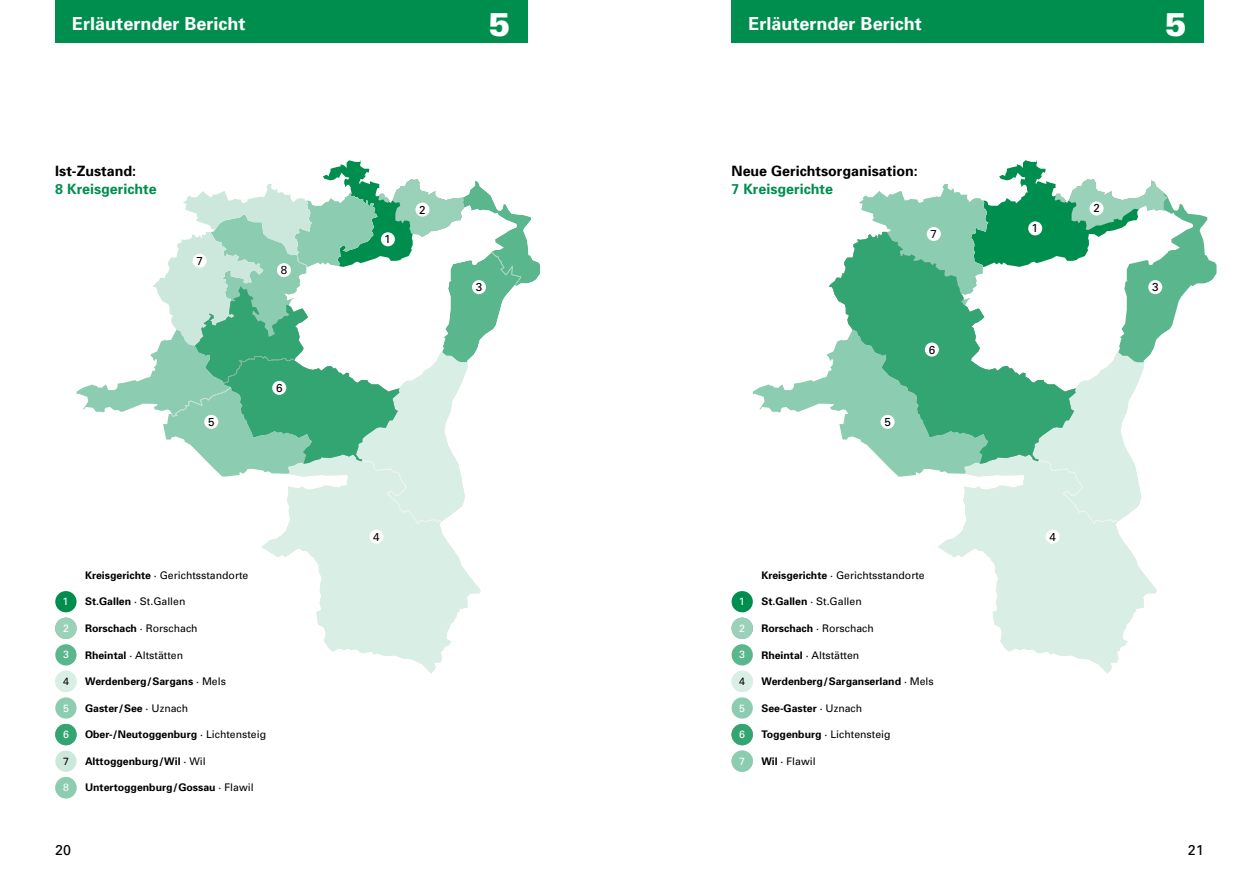
<style>
.page{position:relative;width:1259px;height:893px;background:#fff}
.page>*{position:absolute;margin:0;border:0;box-sizing:border-box;transform-origin:0 0}
.t1{font:900 33px "Univers";color:#fff}
.t2{font:700 18px "Univers";color:#fff}
.t3{font:700 14.25px "Univers";color:#000}
.t4{font:700 14.25px "Univers";color:#008e4f}
.t5{font:14.25px "Univers";color:#000}
.t6{font:11.55px "Univers";color:#000}
.t7{font:10.5px "Univers";color:#000}
.t8{font:700 10.5px "Univers";color:#000}
.t9{font:10.5px "Univers";color:#fff}
.s1{font-weight:700}
.s2{font-weight:400}
</style>
<div class="page">
<div style="left:55px;top:0;width:472px;height:43px;background:#008e4f"></div>
<div style="left:731px;top:0;width:472px;height:43px;background:#008e4f"></div>
<svg style="left:262px;top:524px;width:219px;height:149px;fill:#d9eee5"></svg>
<svg style="left:77px;top:160px;width:463px;height:364px"></svg>
<div style="left:381px;top:232px;width:14px;height:14px;background:#fff;border-radius:50%"></div>
<div style="left:415px;top:203px;width:14px;height:14px;background:#fff;border-radius:50%"></div>
<div style="left:472px;top:280px;width:14px;height:14px;background:#fff;border-radius:50%"></div>
<div style="left:369px;top:530px;width:14px;height:14px;background:#fff;border-radius:50%"></div>
<div style="left:204px;top:415px;width:14px;height:14px;background:#fff;border-radius:50%"></div>
<div style="left:272px;top:381px;width:14px;height:14px;background:#fff;border-radius:50%"></div>
<div style="left:192px;top:254px;width:15px;height:14px;background:#fff;border-radius:50%"></div>
<div style="left:277px;top:263px;width:14px;height:14px;background:#fff;border-radius:50%"></div>
<svg style="left:938px;top:524px;width:219px;height:149px;fill:#d9eee5"></svg>
<svg style="left:753px;top:160px;width:463px;height:364px"></svg>
<div style="left:1028px;top:221px;width:14px;height:14px;background:#fff;border-radius:50%"></div>
<div style="left:1089px;top:201px;width:14px;height:14px;background:#fff;border-radius:50%"></div>
<div style="left:1148px;top:280px;width:14px;height:14px;background:#fff;border-radius:50%"></div>
<div style="left:1045px;top:530px;width:14px;height:14px;background:#fff;border-radius:50%"></div>
<div style="left:880px;top:415px;width:14px;height:14px;background:#fff;border-radius:50%"></div>
<div style="left:925px;top:343px;width:14px;height:14px;background:#fff;border-radius:50%"></div>
<div style="left:926px;top:227px;width:15px;height:14px;background:#fff;border-radius:50%"></div>
<div style="left:55px;top:591px;width:22px;height:21px;background:#008e4f;border-radius:50%"></div>
<div style="left:55px;top:618px;width:22px;height:21px;background:#99d2b9;border-radius:50%"></div>
<div style="left:55px;top:644px;width:22px;height:21px;background:#59b68d;border-radius:50%"></div>
<div style="left:55px;top:671px;width:22px;height:21px;background:#d9eee5;border-radius:50%"></div>
<div style="left:55px;top:697px;width:22px;height:22px;background:#8cccb0;border-radius:50%"></div>
<div style="left:55px;top:724px;width:22px;height:21px;background:#33a572;border-radius:50%"></div>
<div style="left:55px;top:750px;width:22px;height:22px;background:#cce8dc;border-radius:50%"></div>
<div style="left:55px;top:777px;width:22px;height:21px;background:#8cccb0;border-radius:50%"></div>
<div style="left:731px;top:750px;width:22px;height:22px;background:#8cccb0;border-radius:50%"></div>
<div style="left:731px;top:618px;width:22px;height:21px;background:#99d2b9;border-radius:50%"></div>
<div style="left:731px;top:644px;width:22px;height:21px;background:#59b68d;border-radius:50%"></div>
<div style="left:731px;top:671px;width:22px;height:21px;background:#d9eee5;border-radius:50%"></div>
<div style="left:731px;top:697px;width:22px;height:22px;background:#8cccb0;border-radius:50%"></div>
<div style="left:731px;top:724px;width:22px;height:21px;background:#33a572;border-radius:50%"></div>
<div style="left:731px;top:591px;width:22px;height:21px;background:#008e4f;border-radius:50%"></div>
<h2 class="t2" style="left:72px;top:13px;width:175px">Erläuternder Bericht</h2>
<h1 class="t1" style="left:488px;top:3px;width:24px">5</h1>
<h1 class="t1" style="left:1164px;top:3px;width:24px">5</h1>
<h2 class="t2" style="left:748px;top:13px;width:175px">Erläuternder Bericht</h2>
<h3 class="t3" style="left:55px;top:162px;width:82px">Ist-Zustand:</h3>
<h3 class="t4" style="left:55px;top:180px;width:103px">8 Kreisgerichte</h3>
<h3 class="t3" style="left:731px;top:162px;width:188px">Neue Gerichtsorganisation:</h3>
<h3 class="t4" style="left:731px;top:180px;width:103px">7 Kreisgerichte</h3>
<p class="t6" style="left:419px;top:203px;width:8px">2</p>
<p class="t6" style="left:1093px;top:202px;width:8px">2</p>
<p class="t6" style="left:384px;top:232px;width:8px">1</p>
<p class="t6" style="left:930px;top:227px;width:8px">7</p>
<p class="t6" style="left:1031px;top:221px;width:8px">1</p>
<p class="t6" style="left:196px;top:254px;width:8px">7</p>
<p class="t6" style="left:281px;top:263px;width:8px">8</p>
<p class="t6" style="left:476px;top:280px;width:8px">3</p>
<p class="t6" style="left:1152px;top:280px;width:8px">3</p>
<p class="t6" style="left:928px;top:343px;width:8px">6</p>
<p class="t6" style="left:276px;top:381px;width:8px">6</p>
<p class="t6" style="left:208px;top:415px;width:8px">5</p>
<p class="t6" style="left:884px;top:415px;width:8px">5</p>
<p class="t6" style="left:373px;top:530px;width:8px">4</p>
<p class="t6" style="left:1049px;top:530px;width:8px">4</p>
<p class="t9" style="left:63px;top:595px;width:7px">1</p>
<p class="t9" style="left:63px;top:622px;width:7px">2</p>
<p class="t9" style="left:63px;top:649px;width:7px">3</p>
<p class="t7" style="left:63px;top:675px;width:7px">4</p>
<p class="t9" style="left:63px;top:702px;width:7px">5</p>
<p class="t9" style="left:63px;top:728px;width:7px">6</p>
<p class="t7" style="left:63px;top:755px;width:7px">7</p>
<p class="t9" style="left:63px;top:781px;width:7px">8</p>
<p class="t7" style="left:85px;top:569px;width:165px"><span class="s1">Kreisgerichte</span> · Gerichtsstandorte</p>
<p class="t7" style="left:85px;top:595px;width:102px"><span class="s1">St.Gallen</span> · St. Gallen</p>
<p class="t7" style="left:85px;top:622px;width:114px"><span class="s1">Rorschach</span> · Rorschach</p>
<p class="t7" style="left:85px;top:649px;width:100px"><span class="s1">Rheintal</span> · Altstätten</p>
<p class="t8" style="left:85px;top:675px;width:142px">Werdenberg/Sargans <span class="s2">· Mels</span></p>
<p class="t8" style="left:85px;top:702px;width:105px">Gaster/See <span class="s2">· Uznach</span></p>
<p class="t8" style="left:85px;top:728px;width:182px">Ober-/Neutoggenburg <span class="s2">· Lichtensteig</span></p>
<p class="t8" style="left:85px;top:755px;width:122px">Alttoggenburg/Wil <span class="s2">· Wil</span></p>
<p class="t8" style="left:85px;top:781px;width:170px">Untertoggenburg/Gossau <span class="s2">· Flawil</span></p>
<p class="t9" style="left:739px;top:595px;width:7px">1</p>
<p class="t9" style="left:739px;top:622px;width:7px">2</p>
<p class="t9" style="left:739px;top:649px;width:7px">3</p>
<p class="t7" style="left:739px;top:675px;width:7px">4</p>
<p class="t9" style="left:739px;top:702px;width:7px">5</p>
<p class="t9" style="left:739px;top:728px;width:7px">6</p>
<p class="t9" style="left:739px;top:755px;width:7px">7</p>
<p class="t7" style="left:761px;top:569px;width:165px"><span class="s1">Kreisgerichte</span> · Gerichtsstandorte</p>
<p class="t7" style="left:761px;top:595px;width:102px"><span class="s1">St.Gallen</span> · St. Gallen</p>
<p class="t7" style="left:761px;top:622px;width:114px"><span class="s1">Rorschach</span> · Rorschach</p>
<p class="t7" style="left:761px;top:649px;width:100px"><span class="s1">Rheintal</span> · Altstätten</p>
<p class="t8" style="left:761px;top:675px;width:174px">Werdenberg/Sarganserland <span class="s2">· Mels</span></p>
<p class="t8" style="left:761px;top:702px;width:102px">See-Gaster <span class="s2">· Uznach</span></p>
<p class="t7" style="left:761px;top:728px;width:131px"><span class="s1">Toggenburg</span> · Lichtensteig</p>
<p class="t7" style="left:761px;top:755px;width:56px"><span class="s1">Wil</span> · Flawil</p>
<h3 class="t5" style="left:55px;top:841px;width:17px">20</h3>
<h3 class="t5" style="left:1187px;top:841px;width:17px">21</h3>
</div>
